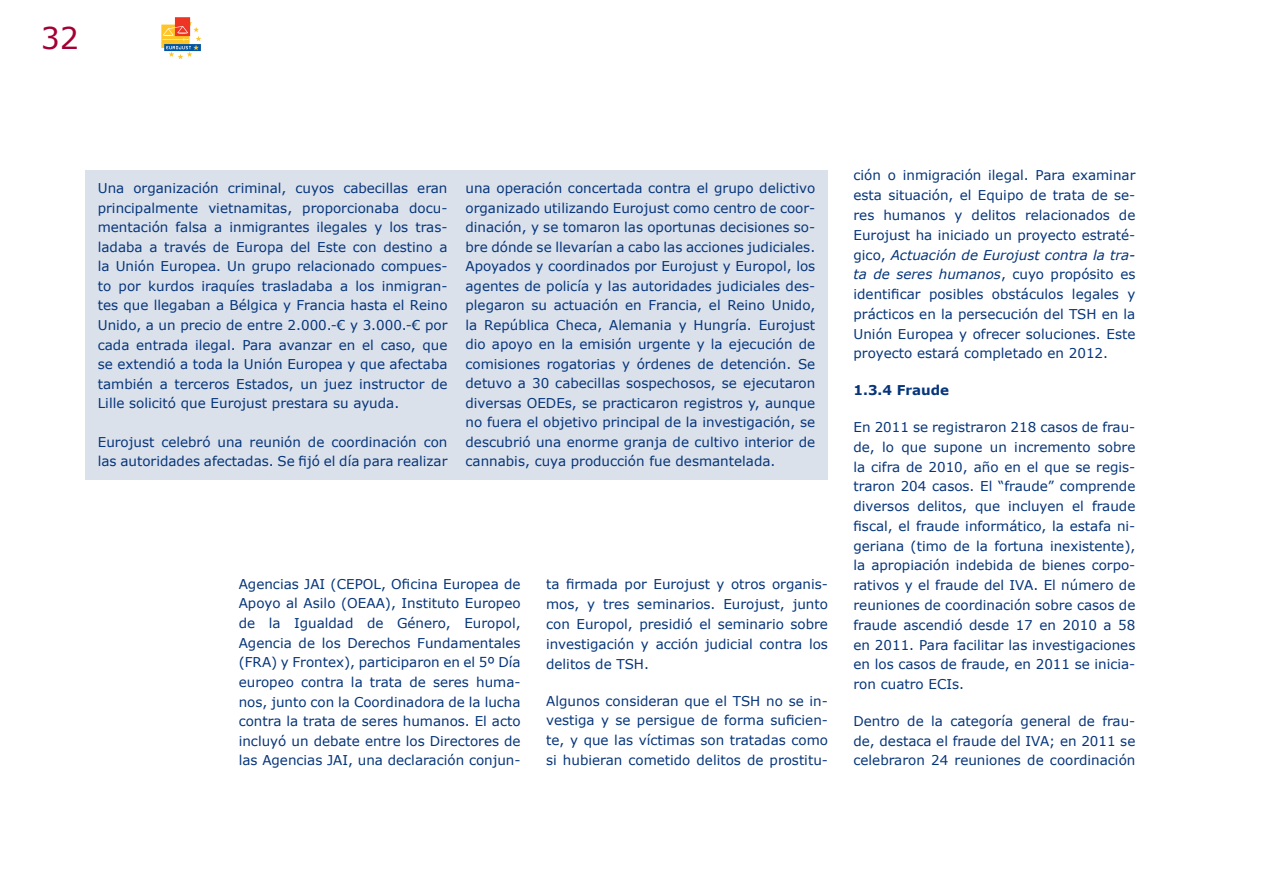
<style>
.page{position:relative;width:1263px;height:893px;background:#fff}
.page>*{position:absolute;margin:0;border:0;box-sizing:border-box;transform-origin:0 0}
.t1{font:30px "Verdana";color:#a30134}
.t2{font:13.5px/19.5px "Verdana";color:#06357a;text-align:justify}
.t3{font:700 13.5px "Verdana";color:#06357a}
.s1{font-style:italic}
</style>
<div class="page">
<div style="left:161px;top:25px;width:29px;height:23px;background:#ffd976"></div>
<div style="left:175px;top:17px;width:15px;height:19px;background:#ee3524"></div>
<svg style="left:162px;top:20px;width:39px;height:39px"></svg>
<div style="left:85px;top:170px;width:743px;height:309px;background:#dae1eb"></div>
<h1 class="t1" style="left:41px;top:19px;width:40px">32</h1>
<p class="t2" style="left:98px;top:178px;width:351px">Una organización criminal, cuyos cabecillas eran principalmente vietnamitas, proporcionaba docu&shy;mentación falsa a inmigrantes ilegales y los tras&shy;ladaba a través de Europa del Este con destino a la Unión Europea. Un grupo relacionado compues&shy;to por kurdos iraquíes trasladaba a los inmigran&shy;tes que llegaban a Bélgica y Francia hasta el Reino Unido, a un precio de entre 2.000.-€ y 3.000.-€ por cada entrada ilegal. Para avanzar en el caso, que se extendió a toda la Unión Europea y que afectaba también a terceros Estados, un juez instructor de Lille solicitó que Eurojust prestara su ayuda.</p>
<p class="t2" style="left:98px;top:432px;width:351px">Eurojust celebró una reunión de coordinación con las autoridades afectadas. Se fijó el día para realizar</p>
<p class="t2" style="left:465px;top:178px;width:351px">una operación concertada contra el grupo delictivo organizado utilizando Eurojust como centro de coor&shy;dinación, y se tomaron las oportunas decisiones so&shy;bre dónde se llevarían a cabo las acciones judiciales.<br>Apoyados y coordinados por Eurojust y Europol, los agentes de policía y las autoridades judiciales des&shy;plegaron su actuación en Francia, el Reino Unido, la República Checa, Alemania y Hungría. Eurojust dio apoyo en la emisión urgente y la ejecución de comisiones rogatorias y órdenes de detención. Se detuvo a 30 cabecillas sospechosos, se ejecutaron diversas OEDEs, se practicaron registros y, aunque no fuera el objetivo principal de la investigación, se descubrió una enorme granja de cultivo interior de cannabis, cuya producción fue desmantelada.</p>
<p class="t2" style="left:239px;top:573px;width:283px">Agencias JAI (CEPOL, Oficina Europea de Apoyo al Asilo (OEAA), Instituto Europeo de la Igualdad de Género, Europol, Agencia de los Derechos Fundamentales (FRA) y Frontex), participaron en el 5º Día europeo contra la trata de seres huma&shy;nos, junto con la Coordinadora de la lucha contra la trata de seres humanos. El acto incluyó un debate entre los Directores de las Agencias JAI, una declaración conjun-</p>
<p class="t2" style="left:546px;top:573px;width:283px;line-height:20px">ta firmada por Eurojust y otros organis&shy;mos, y tres seminarios. Eurojust, junto con Europol, presidió el seminario sobre investigación y acción judicial contra los delitos de TSH.</p>
<p class="t2" style="left:546px;top:690px;width:283px;line-height:20px">Algunos consideran que el TSH no se in&shy;vestiga y se persigue de forma suficien&shy;te, y que las víctimas son tratadas como si hubieran cometido delitos de prostitu-</p>
<p class="t2" style="left:853px;top:165px;width:283px">ción o inmigración ilegal. Para examinar esta situación, el Equipo de trata de se&shy;res humanos y delitos relacionados de Eurojust ha iniciado un proyecto estraté&shy;gico, <span class="s1">Actuación de Eurojust contra la tra&shy;ta de seres humanos</span>, cuyo propósito es identificar posibles obstáculos legales y prácticos en la persecución del TSH en la Unión Europea y ofrecer soluciones. Este proyecto estará completado en 2012.</p>
<p class="t3" style="left:853px;top:382px;width:97px">1.3.4 Fraude</p>
<p class="t2" style="left:853px;top:417px;width:283px">En 2011 se registraron 218 casos de frau&shy;de, lo que supone un incremento sobre la cifra de 2010, año en el que se regis&shy;traron 204 casos. El “fraude” comprende diversos delitos, que incluyen el fraude fiscal, el fraude informático, la estafa ni&shy;geriana (timo de la fortuna inexistente), la apropiación indebida de bienes corpo&shy;rativos y el fraude del IVA. El número de reuniones de coordinación sobre casos de fraude ascendió desde 17 en 2010 a 58 en 2011. Para facilitar las investigaciones en los casos de fraude, en 2011 se inicia&shy;ron cuatro ECIs.</p>
<p class="t2" style="left:853px;top:711px;width:283px">Dentro de la categoría general de frau&shy;de, destaca el fraude del IVA; en 2011 se celebraron 24 reuniones de coordinación</p>
</div>
